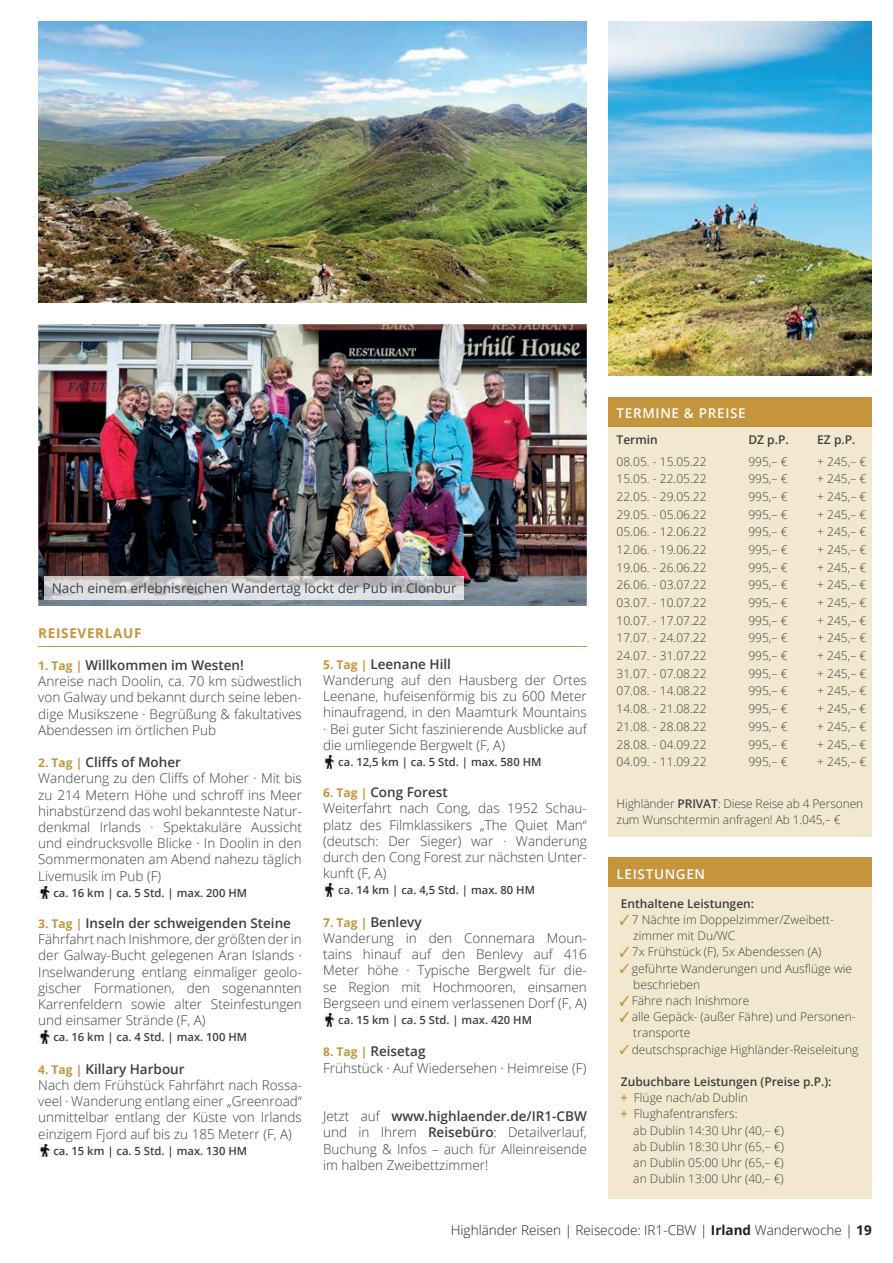
<style>
.page{position:relative;width:893px;height:1263px;background:#fff}
.page>*{position:absolute;margin:0;border:0;box-sizing:border-box;transform-origin:0 0}
.t1{font:300 13.5px/16.2px "Open Sans";color:#3e3e3f}
.t2{font:300 13.5px "Open Sans";color:#231f20}
.t3{font:13.5px "Open Sans";color:#3e3e3f}
.t4{font:600 13.5px "Open Sans";letter-spacing:.05em;color:#fff}
.t5{font:700 13.5px "Open Sans";letter-spacing:.05em;color:#c4953c}
.t6{font:300 12px/16.2px "Open Sans";color:#3e3e3f}
.t7{font:600 12px "Open Sans";color:#3e3e3f}
.t8{font:600 11.25px "Open Sans";color:#3e3e3f}
.s1{font-weight:700;font-size:12px;color:#c4953c}
.s2{font-weight:600}
.s3{font-weight:800;color:#c99e4d}
.s4{font-weight:700}
</style>
<div class="page">
<img style="left:38px;top:21px;width:549px;height:282px">
<img style="left:608px;top:21px;width:264px;height:355px">
<img style="left:38px;top:324px;width:549px;height:282px">
<svg style="left:38px;top:886px;width:13px;height:13px"></svg>
<svg style="left:38px;top:1031px;width:13px;height:12px"></svg>
<svg style="left:38px;top:1144px;width:13px;height:13px"></svg>
<svg style="left:323px;top:755px;width:13px;height:13px"></svg>
<svg style="left:323px;top:884px;width:13px;height:12px"></svg>
<svg style="left:323px;top:1013px;width:13px;height:13px"></svg>
<hr style="left:38px;top:646px;width:549px;height:1px;background:#c4953c">
<div style="left:608px;top:408px;width:264px;height:429px;background:#f1e8cf"></div>
<div style="left:608px;top:397px;width:264px;height:30px;background:#c4953c"></div>
<div style="left:608px;top:868px;width:264px;height:331px;background:#f1e8cf"></div>
<div style="left:608px;top:857px;width:264px;height:30px;background:#c4953c"></div>
<svg style="left:621px;top:915px;width:8px;height:9px"></svg>
<svg style="left:621px;top:948px;width:8px;height:8px"></svg>
<svg style="left:621px;top:964px;width:8px;height:8px"></svg>
<svg style="left:621px;top:996px;width:8px;height:9px"></svg>
<svg style="left:621px;top:1013px;width:8px;height:8px"></svg>
<svg style="left:621px;top:1045px;width:8px;height:8px"></svg>
<img style="left:45px;top:576px;width:418px;height:24px">
<p class="t3" style="left:52px;top:579px;width:406px">Nach einem erlebnisreichen Wandertag lockt der Pub in Clonbur</p>
<p class="t5" style="left:38px;top:623px;width:105px">REISEVERLAUF</p>
<p class="t1" style="left:38px;top:657px;width:265px"><span class="s1">1. Tag |</span> <span class="s2">Willkommen im Westen!<br></span>Anreise nach Doolin, ca. 70 km südwestlich von Galway und bekannt durch seine leben&shy;dige Musikszene · Begrüßung &amp; fakultatives Abendessen im örtlichen Pub</p>
<p class="t1" style="left:38px;top:754px;width:265px"><span class="s1">2. Tag |</span> <span class="s2">Cliffs of Moher<br></span>Wanderung zu den Cliffs of Moher · Mit bis zu 214 Metern Höhe und schroff ins Meer hinabstürzend das wohl bekannteste Natur&shy;denkmal Irlands · Spektakuläre Aussicht und eindrucksvolle Blicke · In Doolin in den Sommermonaten am Abend nahezu täglich Livemusik im Pub (F)</p>
<p class="t8" style="left:53px;top:885px;width:195px">ca. 16 km | ca. 5 Std. | max. 200 HM</p>
<p class="t1" style="left:38px;top:915px;width:265px"><span class="s1">3. Tag |</span> <span class="s2">Inseln der schweigenden Steine </span>Fährfahrt nach Inishmore, der größten der in der Galway-Bucht gelegenen Aran Islands · Inselwanderung entlang einmaliger geolo&shy;gischer Formationen, den sogenannten Karrenfeldern sowie alter Steinfestungen und einsamer Strände (F, A)</p>
<p class="t8" style="left:53px;top:1029px;width:195px">ca. 16 km | ca. 4 Std. | max. 100 HM</p>
<p class="t1" style="left:38px;top:1060px;width:265px"><span class="s1">4. Tag |</span> <span class="s2">Killary Harbour<br></span>Nach dem Frühstück Fahrfährt nach Rossa&shy;veel · Wanderung entlang einer „Greenroad“ unmittelbar entlang der Küste von Irlands einzigem Fjord auf bis zu 185 Meterr (F, A)</p>
<p class="t8" style="left:53px;top:1143px;width:195px">ca. 15 km | ca. 5 Std. | max. 130 HM</p>
<p class="t1" style="left:323px;top:655px;width:265px"><span class="s1">5. Tag |</span> <span class="s2">Leenane Hill<br></span>Wanderung auf den Hausberg der Ortes Leenane, hufeisenförmig bis zu 600 Meter hinaufragend, in den Maamturk Mountains · Bei guter Sicht faszinierende Ausblicke auf die umliegende Bergwelt (F, A)</p>
<p class="t8" style="left:338px;top:754px;width:205px">ca. 12,5 km | ca. 5 Std. | max. 580 HM</p>
<p class="t1" style="left:323px;top:784px;width:265px"><span class="s1">6. Tag |</span> <span class="s2">Cong Forest<br></span>Weiterfahrt nach Cong, das 1952 Schau&shy;platz des Filmklassikers „The Quiet Man“ (deutsch: Der Sieger) war · Wanderung durch den Cong Forest zur nächsten Unter&shy;kunft (F, A)</p>
<p class="t8" style="left:338px;top:882px;width:198px">ca. 14 km | ca. 4,5 Std. | max. 80 HM</p>
<p class="t1" style="left:323px;top:913px;width:265px"><span class="s1">7. Tag |</span> <span class="s2">Benlevy<br></span>Wanderung in den Connemara Moun&shy;tains hinauf auf den Benlevy auf 416<br>Meter höhe · Typische Bergwelt für die&shy;se Region mit Hochmooren, einsamen Bergseen und einem verlassenen Dorf (F, A)</p>
<p class="t8" style="left:338px;top:1012px;width:195px">ca. 15 km | ca. 5 Std. | max. 420 HM</p>
<p class="t1" style="left:323px;top:1043px;width:265px"><span class="s1">8. Tag |</span> <span class="s2">Reisetag<br></span>Frühstück · Auf Wiedersehen · Heimreise (F)</p>
<p class="t1" style="left:323px;top:1108px;width:265px;text-align:justify">Jetzt auf <span class="s2">www.highlaender.de/IR1-CBW </span>und in Ihrem <span class="s2">Reisebüro</span>: Detailverlauf, Buchung &amp; Infos – auch für Alleinreisende im halben Zweibettzimmer!</p>
<p class="t4" style="left:617px;top:404px;width:131px">TERMINE &amp; PREISE</p>
<p class="t7" style="left:617px;top:432px;width:43px">Termin</p>
<p class="t7" style="left:748px;top:432px;width:42px">DZ p.P.</p>
<p class="t7" style="left:817px;top:432px;width:40px">EZ p.P.</p>
<p class="t6" style="left:617px;top:453px;width:92px">08.05. - 15.05.22</p>
<p class="t6" style="left:748px;top:453px;width:41px">995,– €</p>
<p class="t6" style="left:817px;top:453px;width:51px">+ 245,– €</p>
<p class="t6" style="left:617px;top:470px;width:92px">15.05. - 22.05.22</p>
<p class="t6" style="left:748px;top:470px;width:41px">995,– €</p>
<p class="t6" style="left:817px;top:470px;width:51px">+ 245,– €</p>
<p class="t6" style="left:617px;top:488px;width:92px">22.05. - 29.05.22</p>
<p class="t6" style="left:748px;top:488px;width:41px">995,– €</p>
<p class="t6" style="left:817px;top:488px;width:51px">+ 245,– €</p>
<p class="t6" style="left:617px;top:506px;width:92px">29.05. - 05.06.22</p>
<p class="t6" style="left:748px;top:506px;width:41px">995,– €</p>
<p class="t6" style="left:817px;top:506px;width:51px">+ 245,– €</p>
<p class="t6" style="left:617px;top:523px;width:92px">05.06. - 12.06.22</p>
<p class="t6" style="left:748px;top:523px;width:41px">995,– €</p>
<p class="t6" style="left:817px;top:523px;width:51px">+ 245,– €</p>
<p class="t6" style="left:617px;top:541px;width:92px">12.06. - 19.06.22</p>
<p class="t6" style="left:748px;top:541px;width:41px">995,– €</p>
<p class="t6" style="left:817px;top:541px;width:51px">+ 245,– €</p>
<p class="t6" style="left:617px;top:559px;width:92px">19.06. - 26.06.22</p>
<p class="t6" style="left:748px;top:559px;width:41px">995,– €</p>
<p class="t6" style="left:817px;top:559px;width:51px">+ 245,– €</p>
<p class="t6" style="left:617px;top:576px;width:92px">26.06. - 03.07.22</p>
<p class="t6" style="left:748px;top:576px;width:41px">995,– €</p>
<p class="t6" style="left:817px;top:576px;width:51px">+ 245,– €</p>
<p class="t6" style="left:617px;top:594px;width:92px">03.07. - 10.07.22</p>
<p class="t6" style="left:748px;top:594px;width:41px">995,– €</p>
<p class="t6" style="left:817px;top:594px;width:51px">+ 245,– €</p>
<p class="t6" style="left:617px;top:612px;width:92px">10.07. - 17.07.22</p>
<p class="t6" style="left:748px;top:612px;width:41px">995,– €</p>
<p class="t6" style="left:817px;top:612px;width:51px">+ 245,– €</p>
<p class="t6" style="left:617px;top:630px;width:92px">17.07. - 24.07.22</p>
<p class="t6" style="left:748px;top:630px;width:41px">995,– €</p>
<p class="t6" style="left:817px;top:630px;width:51px">+ 245,– €</p>
<p class="t6" style="left:617px;top:647px;width:92px">24.07. - 31.07.22</p>
<p class="t6" style="left:748px;top:647px;width:41px">995,– €</p>
<p class="t6" style="left:817px;top:647px;width:51px">+ 245,– €</p>
<p class="t6" style="left:617px;top:665px;width:92px">31.07. - 07.08.22</p>
<p class="t6" style="left:748px;top:665px;width:41px">995,– €</p>
<p class="t6" style="left:817px;top:665px;width:51px">+ 245,– €</p>
<p class="t6" style="left:617px;top:683px;width:92px">07.08. - 14.08.22</p>
<p class="t6" style="left:748px;top:683px;width:41px">995,– €</p>
<p class="t6" style="left:817px;top:683px;width:51px">+ 245,– €</p>
<p class="t6" style="left:617px;top:700px;width:92px">14.08. - 21.08.22</p>
<p class="t6" style="left:748px;top:700px;width:41px">995,– €</p>
<p class="t6" style="left:817px;top:700px;width:51px">+ 245,– €</p>
<p class="t6" style="left:617px;top:718px;width:92px">21.08. - 28.08.22</p>
<p class="t6" style="left:748px;top:718px;width:41px">995,– €</p>
<p class="t6" style="left:817px;top:718px;width:51px">+ 245,– €</p>
<p class="t6" style="left:617px;top:736px;width:92px">28.08. - 04.09.22</p>
<p class="t6" style="left:748px;top:736px;width:41px">995,– €</p>
<p class="t6" style="left:817px;top:736px;width:51px">+ 245,– €</p>
<p class="t6" style="left:617px;top:753px;width:92px">04.09. - 11.09.22</p>
<p class="t6" style="left:748px;top:753px;width:41px">995,– €</p>
<p class="t6" style="left:817px;top:753px;width:51px">+ 245,– €</p>
<p class="t6" style="left:617px;top:795px;width:248px">Highländer <span class="s2">PRIVAT</span>: Diese Reise ab 4 Personen zum Wunschtermin anfragen! Ab 1.045,– €</p>
<p class="t4" style="left:617px;top:865px;width:90px">LEISTUNGEN</p>
<p class="t7" style="left:621px;top:895px;width:135px">Enthaltene Leistungen:</p>
<p class="t6" style="left:632px;top:911px;width:228px">7 Nächte im Doppelzimmer/Zweibett&shy;zimmer mit Du/WC<br>7x Frühstück (F), 5x Abendessen (A) geführte Wanderungen und Ausflüge wie beschrieben<br>Fähre nach Inishmore<br>alle Gepäck- (außer Fähre) und Personen&shy;transporte<br>deutschsprachige Highländer-Reiseleitung</p>
<p class="t7" style="left:621px;top:1073px;width:212px">Zubuchbare Leistungen (Preise p.P.):</p>
<p class="t6" style="left:621px;top:1089px;width:128px"><span class="s3">+</span> Flüge nach/ab Dublin</p>
<p class="t6" style="left:621px;top:1106px;width:118px"><span class="s3">+</span> Flughafentransfers:</p>
<p class="t6" style="left:633px;top:1122px;width:152px">ab Dublin 14:30 Uhr (40,– €)</p>
<p class="t6" style="left:633px;top:1138px;width:152px">ab Dublin 18:30 Uhr (65,– €)</p>
<p class="t6" style="left:633px;top:1154px;width:152px">an Dublin 05:00 Uhr (65,– €)</p>
<p class="t6" style="left:633px;top:1170px;width:152px">an Dublin 13:00 Uhr (40,– €)</p>
<p class="t2" style="left:451px;top:1221px;width:422px">Highländer Reisen | Reisecode: IR1-CBW | <span class="s4">Irland</span> Wanderwoche | <span class="s4">19</span></p>
</div>
